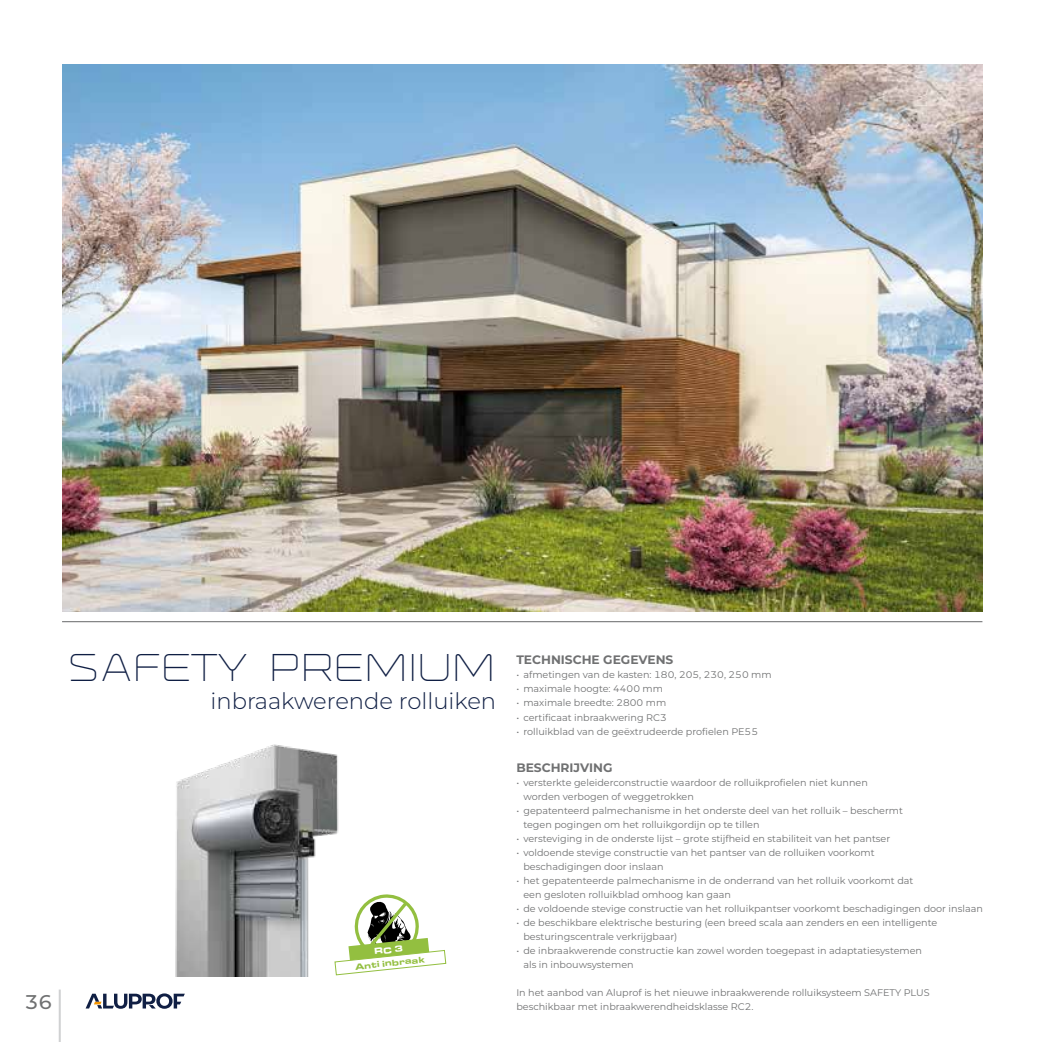
<style>
.page{position:relative;width:1042px;height:1042px;background:#fff}
.page>*{position:absolute;margin:0;border:0;box-sizing:border-box;transform-origin:0 0}
.t1{font:300 36.93px "Ronduit Capitals";color:#101f44}
.t2{font:300 22.75px "Aluprof Sans";color:#101f44}
.t3{font:500 19.78px "Aluprof Sans";color:#707172}
.t4{font:700 12.25px "Aluprof Sans";color:#707172}
.t5{font:9.62px/14px "Aluprof Sans";color:#707172}
.t6{font:900 9.1px "Eurostile Ext";color:#93bf40}
</style>
<div class="page">
<hr style="left:59px;top:989px;width:2px;height:53px;background:#d0d1d2">
<svg style="left:86px;top:993px;width:99px;height:16px"></svg>
<img style="left:175px;top:744px;width:164px;height:232px">
<img style="left:62px;top:64px;width:920px;height:547px">
<hr style="left:62px;top:621px;width:920px;height:1px;background:#707172">
<svg style="left:334px;top:893px;width:112px;height:82px"></svg>
<h1 class="t1" style="left:68px;top:644px;width:429px">SAFETY PREMIUM</h1>
<h2 class="t2" style="left:210px;top:685px;width:287px">inbraakwerende rolluiken</h2>
<h3 class="t3" style="left:25px;top:988px;width:29px">36</h3>
<p class="t6" style="left:354px;top:960px;width:72px;rotate:-6deg">Anti inbraak</p>
<p class="t4" style="left:516px;top:651px;width:159px">TECHNISCHE GEGEVENS</p>
<p class="t5" style="left:516px;top:667px;width:257px">• afmetingen van de kasten: 180, 205, 230, 250 mm</p>
<p class="t5" style="left:516px;top:681px;width:148px">• maximale hoogte: 4400 mm</p>
<p class="t5" style="left:516px;top:696px;width:151px">• maximale breedte: 2800 mm</p>
<p class="t5" style="left:516px;top:710px;width:152px">• certificaat inbraakwering RC3</p>
<p class="t5" style="left:516px;top:724px;width:243px">• rolluikblad van de geëxtrudeerde profielen PE55</p>
<p class="t4" style="left:516px;top:759px;width:98px">BESCHRIJVING</p>
<p class="t5" style="left:523px;top:775px;width:346px;text-indent:-7px">• versterkte geleiderconstructie waardoor de rolluikprofielen niet kunnen worden verbogen of weggetrokken</p>
<p class="t5" style="left:523px;top:803px;width:381px;text-indent:-7px">• gepatenteerd palmechanisme in het onderste deel van het rolluik – beschermt tegen pogingen om het rolluikgordijn op te tillen</p>
<p class="t5" style="left:516px;top:831px;width:375px">• versteviging in de onderste lijst – grote stijfheid en stabiliteit van het pantser</p>
<p class="t5" style="left:523px;top:845px;width:353px;text-indent:-7px">• voldoende stevige constructie van het pantser van de rolluiken voorkomt beschadigingen door inslaan</p>
<p class="t5" style="left:523px;top:873px;width:392px;text-indent:-7px">• het gepatenteerde palmechanisme in de onderrand van het rolluik voorkomt dat een gesloten rolluikblad omhoog kan gaan</p>
<p class="t5" style="left:516px;top:901px;width:468px">• de voldoende stevige constructie van het rolluikpantser voorkomt beschadigingen door inslaan</p>
<p class="t5" style="left:523px;top:915px;width:415px;text-indent:-7px">• de beschikbare elektrische besturing (een breed scala aan zenders en een intelligente besturingscentrale verkrijgbaar)</p>
<p class="t5" style="left:523px;top:943px;width:400px;text-indent:-7px">• de inbraakwerende constructie kan zowel worden toegepast in adaptatiesystemen als in inbouwsystemen</p>
<p class="t5" style="left:516px;top:985px;width:415px">In het aanbod van Aluprof is het nieuwe inbraakwerende rolluiksysteem SAFETY PLUS beschikbaar met inbraakwerendheidsklasse RC2.</p>
</div>
